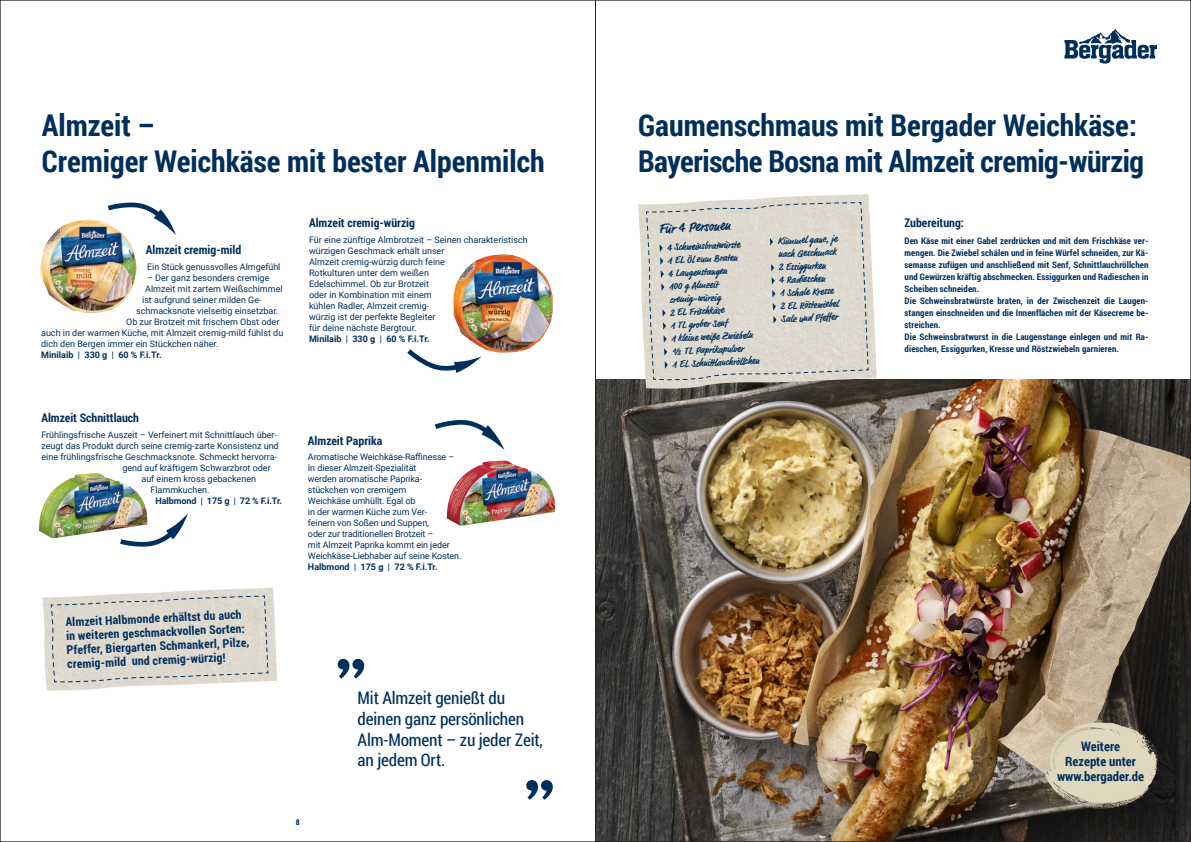
<style>
.page{position:relative;width:1191px;height:842px;background:#fff}
.page>*{position:absolute;margin:0;border:0;box-sizing:border-box;transform-origin:0 0}
.t1{font:97.2px "Neue Aachen Pro";color:#002f5c}
.t2{font:700 30px/36px "Roboto Condensed";color:#002f5c}
.t3{font:17.3px/20.7px "Roboto Condensed";letter-spacing:-.01em;color:#002f5c}
.t4{font:700 14px "Market Pro";color:#002f5c}
.t5{font:700 13px/14.7px "Roboto Condensed";color:#002f5c;text-align:center}
.t6{font:700 12px/14px "Roboto Condensed";color:#002f5c}
.t7{font:700 10px/13px "Market Pro";color:#002f5c}
.t8{font:9px/11px "Roboto";color:#002f5c}
.t9{font:700 9px/12px "Roboto Condensed";letter-spacing:.01em;color:#002f5c}
.t10{font:700 9px "Roboto";letter-spacing:-.01em;color:#002f5c}
.t11{font:700 8px "Roboto Condensed";color:#002f5c}
.s1{font-family:"Roboto Condensed"}
.s2{font-weight:700}
.s3{font-family:"Roboto Condensed";font-weight:700}
</style>
<div class="page">
<svg style="left:1064px;top:29px;width:93px;height:35px"></svg>
<img style="left:596px;top:380px;width:593px;height:460px">
<img style="left:638px;top:204px;width:238px;height:187px">
<svg style="left:645px;top:194px;width:224px;height:222px;background:#827e76"></svg>
<div style="left:646px;top:202px;width:223px;height:178px;background:#ddd9ce"></div>
<img style="left:40px;top:220px;width:97px;height:93px">
<img style="left:453px;top:254px;width:100px;height:99px">
<svg style="left:108px;top:203px;width:68px;height:32px"></svg>
<svg style="left:407px;top:349px;width:74px;height:24px"></svg>
<img style="left:447px;top:460px;width:108px;height:66px">
<svg style="left:435px;top:420px;width:69px;height:30px"></svg>
<img style="left:39px;top:473px;width:108px;height:65px">
<svg style="left:120px;top:513px;width:68px;height:34px"></svg>
<img style="left:42px;top:588px;width:235px;height:103px">
<div style="left:50px;top:595px;width:219px;height:88px;background:#ddd9ce"></div>
<svg style="left:1043px;top:722px;width:114px;height:87px;background:#bcb49f"></svg>
<hr style="left:595px;top:0;width:1px;height:842px;background:#231f20">
<h2 class="t2" style="left:42px;top:109px;width:504px">Almzeit –<br>Cremiger Weichkäse mit bester Alpenmilch</h2>
<h3 class="t6" style="left:146px;top:243px;width:97px">Almzeit cremig-mild</h3>
<p class="t8" style="left:147px;top:261px;width:135px">Ein Stück genussvolles Almgefühl</p>
<p class="t8" style="left:147px;top:271px;width:124px">– Der ganz besonders cremige</p>
<p class="t8" style="left:145px;top:283px;width:139px">Almzeit mit zartem Weißschimmel</p>
<p class="t8" style="left:142px;top:294px;width:121px">ist aufgrund seiner milden Ge-</p>
<p class="t8" style="left:136px;top:305px;width:144px">schmacksnote vielseitig einsetzbar.</p>
<p class="t8" style="left:126px;top:316px;width:155px">Ob zur Brotzeit mit frischem Obst oder</p>
<p class="t8" style="left:41px;top:327px;width:244px">auch in der warmen Küche, mit Almzeit cremig-mild fühlst du</p>
<p class="t8" style="left:41px;top:338px;width:179px">dich den Bergen immer ein Stückchen näher.</p>
<p class="t10" style="left:41px;top:351px;width:122px">Minilaib <span class="s1">|</span> 330 g <span class="s1">|</span> 60 % F.i.Tr.</p>
<h3 class="t6" style="left:309px;top:217px;width:107px">Almzeit cremig-würzig</h3>
<p class="t8" style="left:309px;top:234px;width:220px">Für eine zünftige Almbrotzeit – Seinen charakteristisch würzigen Geschmack erhält unser<br>Almzeit cremig-würzig durch feine<br>Rotkulturen unter dem weißen<br>Edelschimmel. Ob zur Brotzeit<br>oder in Kombination mit einem<br>kühlen Radler, Almzeit cremig-<br>würzig ist der perfekte Begleiter<br>für deine nächste Bergtour.<br><span class="s2">Minilaib</span> <span class="s3">|</span> <span class="s2">330 g</span> <span class="s3">|</span> <span class="s2">60 % F.i.Tr.</span></p>
<h3 class="t6" style="left:41px;top:412px;width:99px">Almzeit Schnittlauch</h3>
<p class="t8" style="left:41px;top:429px;width:237px">Frühlingsfrische Auszeit – Verfeinert mit Schnittlauch über-</p>
<p class="t8" style="left:41px;top:441px;width:239px">zeugt das Produkt durch seine cremig-zarte Konsistenz und</p>
<p class="t8" style="left:41px;top:452px;width:237px">eine frühlingsfrische Geschmacksnote. Schmeckt hervorra-</p>
<p class="t8" style="left:122px;top:463px;width:150px">gend auf kräftigem Schwarzbrot oder</p>
<p class="t8" style="left:141px;top:474px;width:116px">auf einem kross gebackenen</p>
<p class="t8" style="left:150px;top:485px;width:61px">Flammkuchen.</p>
<p class="t10" style="left:155px;top:497px;width:128px">Halbmond <span class="s1">|</span> 175 g <span class="s1">|</span> 72 % F.i.Tr.</p>
<h3 class="t6" style="left:308px;top:434px;width:76px">Almzeit Paprika</h3>
<p class="t8" style="left:308px;top:451px;width:155px">Aromatische Weichkäse-RafÏnesse –<br>In dieser Almzeit-Spezialität<br>werden aromatische Paprika&shy;stückchen von cremigem<br>Weichkäse umhüllt. Egal ob<br>in der warmen Küche zum Ver-<br>feinern von Soßen und Suppen,<br>oder zur traditionellen Brotzeit –<br>mit Almzeit Paprika kommt ein jeder<br>Weichkäse-Liebhaber auf seine Kosten.<br><span class="s2">Halbmond</span> <span class="s3">|</span> <span class="s2">175 g</span> <span class="s3">|</span> <span class="s2">72 % F.i.Tr.</span></p>
<h3 class="t6" style="left:65px;top:615px;width:184px;rotate:-2deg">Almzeit Halbmonde erhältst du auch in weiteren geschmackvollen Sorten:<br>Pfeffer, Biergarten Schmankerl, Pilze, cremig-mild und cremig-würzig!</h3>
<p class="t11" style="left:296px;top:818px;width:5px">8</p>
<h1 class="t1" style="left:333px;top:604px;width:38px">„</h1>
<h3 class="t3" style="left:358px;top:689px;width:187px">Mit Almzeit genießt du deinen ganz persönlichen<br>Alm-Moment – zu jeder Zeit, an jedem Ort.</h3>
<h1 class="t1" style="left:521px;top:725px;width:38px">„</h1>
<h2 class="t2" style="left:638px;top:109px;width:507px">Gaumenschmaus mit Bergader Weichkäse:<br>Bayerische Bosna mit Almzeit cremig-würzig</h2>
<h3 class="t4" style="left:658px;top:222px;width:73px;rotate:-3deg">Für 4 Personen</h3>
<p class="t7" style="left:666px;top:242px;width:89px;rotate:-3deg">4 Schweinsbratwürste<br>1 EL Öl zum Braten<br>4 Laugenstangen<br>100 g Almzeit cremig-würzig<br>2 EL Frischkäse<br>1 TL grober Senf<br>1 kleine weiße Zwiebeln ½ TL Paprikapulver<br>1 EL Schnittlauchröllchen</p>
<p class="t7" style="left:776px;top:236px;width:62px;rotate:-3deg">Kümmel ganz, je nach Geschmack<br>2 Essiggurken<br>4 Radieschen<br>1 Schale Kresse<br>2 EL Röstzwiebel<br>Salz und Pfeffer</p>
<h3 class="t6" style="left:904px;top:217px;width:61px">Zubereitung:</h3>
<p class="t9" style="left:904px;top:236px;width:245px">Den Käse mit einer Gabel zerdrücken und mit dem Frischkäse ver&shy;mengen. Die Zwiebel schälen und in feine Würfel schneiden, zur Kä&shy;semasse zufügen und anschließend mit Senf, Schnittlauchröllchen und Gewürzen kräftig abschmecken. Essiggurken und Radieschen in Scheiben schneiden.<br>Die Schweinsbratwürste braten, in der Zwischenzeit die Laugen&shy;stangen einschneiden und die Innenflächen mit der Käsecreme be&shy;streichen.<br>Die Schweinsbratwurst in die Laugenstange einlegen und mit Ra&shy;dieschen, Essiggurken, Kresse und Röstzwiebeln garnieren.</p>
<h3 class="t5" style="left:1057px;top:740px;width:89px">Weitere<br>Rezepte unter www.bergader.de</h3>
</div>
